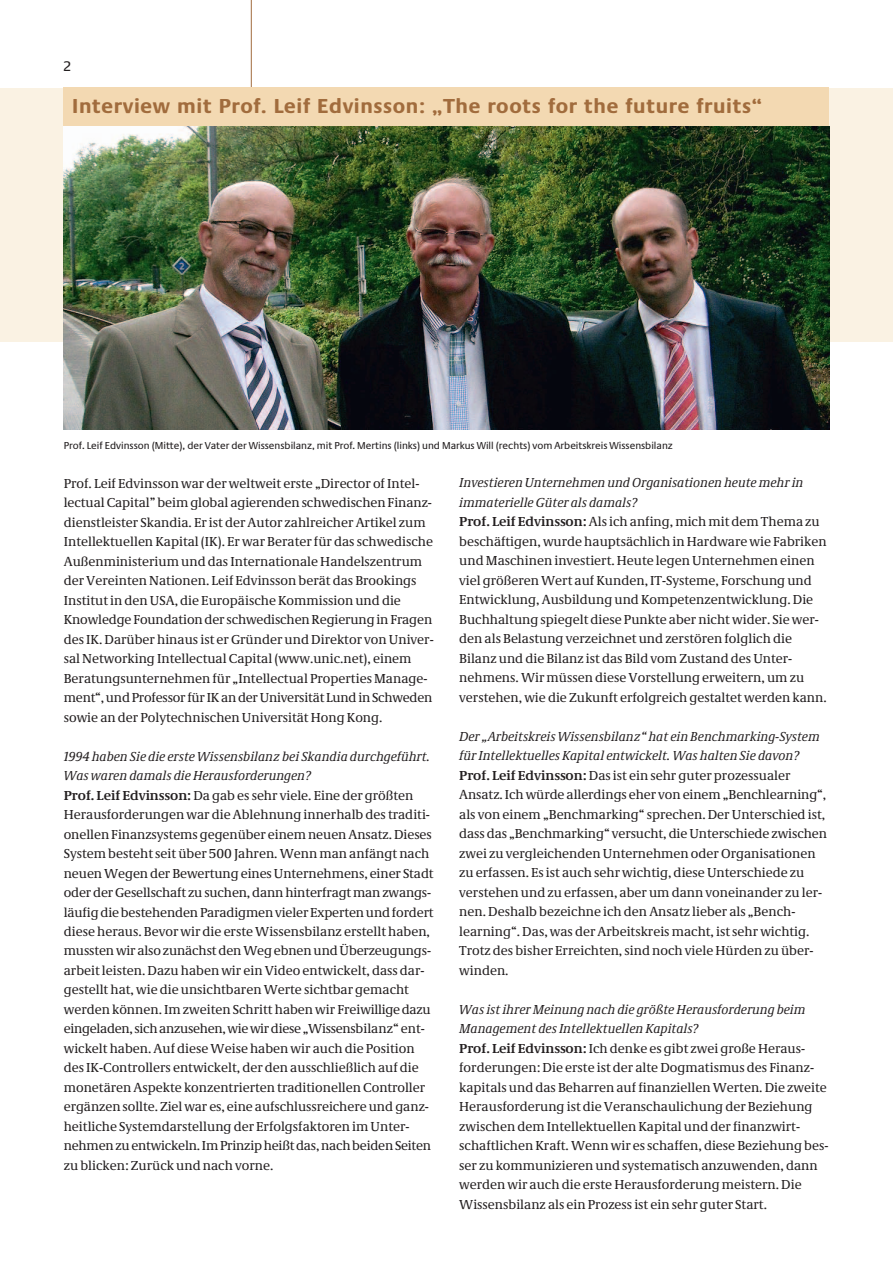
<style>
.page{position:relative;width:893px;height:1263px;background:#fff}
.page>*{position:absolute;margin:0;border:0;box-sizing:border-box;transform-origin:0 0}
.t1{font:700 21px "Neue Praxis";letter-spacing:.03em;color:#a16c3d}
.t2{font:14.55px "Neue Praxis";color:#231f20}
.t3{font:13.5px/19.5px "Neue Demos";color:#231f20}
.t4{font:10.5px "Neue Praxis";color:#231f20}
.s1{font-style:italic}
.s2{font-weight:700}
</style>
<div class="page">
<div style="left:0;top:88px;width:893px;height:253px;background:#faf2e3"></div>
<hr style="left:251px;top:0;width:1px;height:91px;background:#a16c3d">
<div style="left:64px;top:88px;width:765px;height:39px;background:#f3d9b2"></div>
<img style="left:64px;top:127px;width:765px;height:302px">
<p class="t2" style="left:64px;top:58px;width:9px">2</p>
<h1 class="t1" style="left:72px;top:93px;width:691px">Interview mit Prof. Leif Edvinsson: „The roots for the future fruits“</h1>
<p class="t4" style="left:64px;top:439px;width:611px">Prof. Leif Edvinsson (Mitte), der Vater der Wissensbilanz, mit Prof. Mertins (links) und Markus Will (rechts) vom Arbeitskreis Wissensbilanz</p>
<p class="t3" style="left:64px;top:473px;width:371px">Prof. Leif Edvinsson war der weltweit erste „Director of Intel&shy;lectual Capital” beim global agierenden schwedischen Finanz&shy;dienstleister Skandia. Er ist der Autor zahlreicher Artikel zum Intellektuellen Kapital (IK). Er war Berater für das schwedische Außenministerium und das Internationale Handelszentrum der Vereinten Nationen. Leif Edvinsson berät das Brookings Institut in den USA, die Europäische Kommission und die Knowledge Foundation der schwedischen Regierung in Fragen des IK. Darüber hinaus ist er Gründer und Direktor von Univer&shy;sal Networking Intellectual Capital (www.unic.net), einem Beratungsunternehmen für „Intellectual Properties Manage&shy;ment“, und Professor für IK an der Universität Lund in Schweden sowie an der Polytechnischen Universität Hong Kong.</p>
<p class="t3" style="left:64px;top:746px;width:371px"><span class="s1">1994 haben Sie die erste Wissensbilanz bei Skandia durchgeführt.<br>Was waren damals die Herausforderungen?<br></span><span class="s2">Prof. Leif Edvinsson:</span> Da gab es sehr viele. Eine der größten Herausforderungen war die Ablehnung innerhalb des traditi&shy;onellen Finanzsystems gegenüber einem neuen Ansatz. Dieses System besteht seit über 500 Jahren. Wenn man anfängt nach neuen Wegen der Bewertung eines Unternehmens, einer Stadt oder der Gesellschaft zu suchen, dann hinterfragt man zwangs&shy;läufig die bestehenden Paradigmen vieler Experten und fordert diese heraus. Bevor wir die erste Wissensbilanz erstellt haben, mussten wir also zunächst den Weg ebnen und Überzeugungs&shy;arbeit leisten. Dazu haben wir ein Video entwickelt, dass dar&shy;gestellt hat, wie die unsichtbaren Werte sichtbar gemacht werden können. Im zweiten Schritt haben wir Freiwillige dazu eingeladen, sich anzusehen, wie wir diese „Wissensbilanz“ ent&shy;wickelt haben. Auf diese Weise haben wir auch die Position des IK-Controllers entwickelt, der den ausschließlich auf die monetären Aspekte konzentrierten traditionellen Controller ergänzen sollte. Ziel war es, eine aufschlussreichere und ganz&shy;heitliche Systemdarstellung der Erfolgsfaktoren im Unter&shy;nehmen zu entwickeln. Im Prinzip heißt das, nach beiden Seiten zu blicken: Zurück und nach vorne.</p>
<p class="t3" style="left:459px;top:473px;width:369px"><span class="s1">Investieren Unternehmen und Organisationen heute mehr in immaterielle Güter als damals?<br></span><span class="s2">Prof. Leif Edvinsson:</span> Als ich anfing, mich mit dem Thema zu beschäftigen, wurde hauptsächlich in Hardware wie Fabriken und Maschinen investiert. Heute legen Unternehmen einen viel größeren Wert auf Kunden, IT-Systeme, Forschung und Entwicklung, Ausbildung und Kompetenzentwicklung. Die Buchhaltung spiegelt diese Punkte aber nicht wider. Sie wer&shy;den als Belastung verzeichnet und zerstören folglich die Bilanz und die Bilanz ist das Bild vom Zustand des Unter&shy;nehmens. Wir müssen diese Vorstellung erweitern, um zu verstehen, wie die Zukunft erfolgreich gestaltet werden kann.</p>
<p class="t3" style="left:459px;top:726px;width:369px"><span class="s1">Der „Arbeitskreis Wissensbilanz“ hat ein Benchmarking-System für Intellektuelles Kapital entwickelt. Was halten Sie davon?<br></span><span class="s2">Prof. Leif Edvinsson:</span> Das ist ein sehr guter prozessualer Ansatz. Ich würde allerdings eher von einem „Benchlearning“, als von einem „Benchmarking“ sprechen. Der Unterschied ist, dass das „Benchmarking“ versucht, die Unterschiede zwischen zwei zu vergleichenden Unternehmen oder Organisationen zu erfassen. Es ist auch sehr wichtig, diese Unterschiede zu verstehen und zu erfassen, aber um dann voneinander zu ler&shy;nen. Deshalb bezeichne ich den Ansatz lieber als „Bench&shy;learning“. Das, was der Arbeitskreis macht, ist sehr wichtig.<br>Trotz des bisher Erreichten, sind noch viele Hürden zu über&shy;winden.</p>
<p class="t3" style="left:459px;top:999px;width:371px"><span class="s1">Was ist ihrer Meinung nach die größte Herausforderung beim Management des Intellektuellen Kapitals?<br></span><span class="s2">Prof. Leif Edvinsson:</span> Ich denke es gibt zwei große Heraus&shy;forderungen: Die erste ist der alte Dogmatismus des Finanz&shy;kapitals und das Beharren auf finanziellen Werten. Die zweite Herausforderung ist die Veranschaulichung der Beziehung zwischen dem Intellektuellen Kapital und der finanzwirt&shy;schaftlichen Kraft. Wenn wir es schaffen, diese Beziehung bes&shy;ser zu kommunizieren und systematisch anzuwenden, dann werden wir auch die erste Herausforderung meistern. Die Wissensbilanz als ein Prozess ist ein sehr guter Start.</p>
</div>
